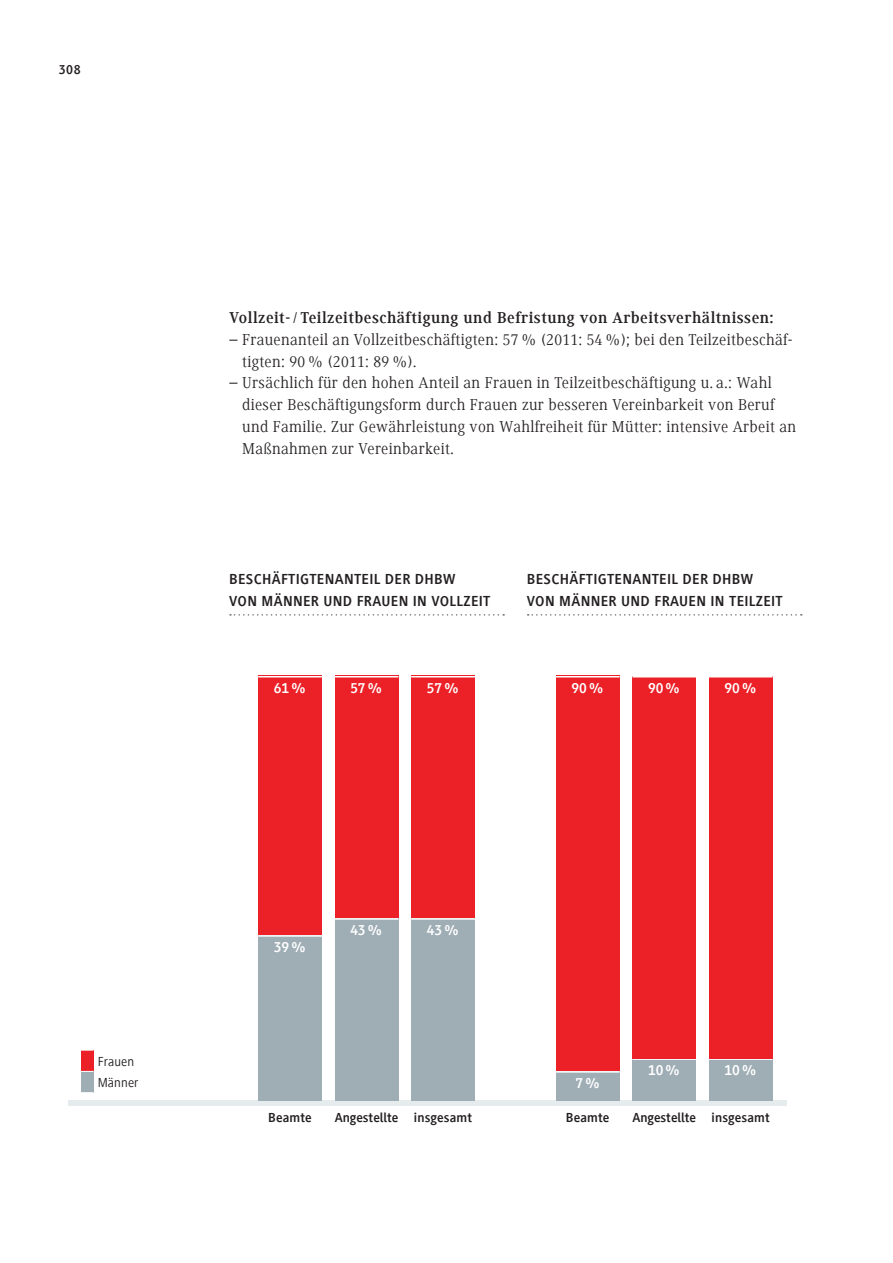
<style>
.page{position:relative;width:893px;height:1263px;background:#fff}
.page>*{position:absolute;margin:0;border:0;box-sizing:border-box;transform-origin:0 0}
.t1{font:16.2px/21.8px "Generis Serif Com";letter-spacing:.02em;color:#231f20}
.t2{font:700 16.2px "Generis Serif Com";letter-spacing:.03em;color:#231f20}
.t3{font:700 15px/21.8px "Generis Sans Com";letter-spacing:.02em;color:#231f20}
.t4{font:700 15px "Generis Sans Com";letter-spacing:-.01em;color:#fff}
.t5{font:700 13.5px "Generis Sans Com";letter-spacing:.01em;color:#231f20}
.t6{font:13.5px/21.3px "Generis Sans Com";letter-spacing:.01em;color:#231f20}
</style>
<div class="page">
<div style="left:81px;top:1050px;width:12px;height:21px;background:#ec2027"></div>
<div style="left:81px;top:1071px;width:12px;height:22px;background:#9fadb5"></div>
<svg style="left:81px;top:1050px;width:12px;height:1px"></svg>
<svg style="left:81px;top:1071px;width:12px;height:1px"></svg>
<svg style="left:81px;top:1092px;width:12px;height:1px"></svg>
<div style="left:68px;top:1101px;width:718px;height:5px;background:#e6ebed"></div>
<svg style="left:230px;top:614px;width:274px;height:2px"></svg>
<div style="left:258px;top:935px;width:64px;height:166px;background:#9fadb5"></div>
<hr style="left:258px;top:935px;width:64px;height:2px;background:#fff">
<div style="left:258px;top:676px;width:64px;height:259px;background:#ec2027"></div>
<hr style="left:258px;top:676px;width:64px;height:2px;background:#fff">
<div style="left:335px;top:918px;width:63px;height:183px;background:#9fadb5"></div>
<hr style="left:335px;top:918px;width:63px;height:2px;background:#fff">
<div style="left:335px;top:676px;width:63px;height:242px;background:#ec2027"></div>
<hr style="left:335px;top:676px;width:63px;height:2px;background:#fff">
<div style="left:411px;top:918px;width:64px;height:183px;background:#9fadb5"></div>
<hr style="left:411px;top:918px;width:64px;height:2px;background:#fff">
<div style="left:411px;top:676px;width:64px;height:242px;background:#ec2027"></div>
<hr style="left:411px;top:676px;width:64px;height:2px;background:#fff">
<div style="left:556px;top:1071px;width:64px;height:30px;background:#9fadb5"></div>
<hr style="left:556px;top:1071px;width:64px;height:2px;background:#fff">
<div style="left:556px;top:676px;width:64px;height:395px;background:#ec2027"></div>
<hr style="left:556px;top:676px;width:64px;height:2px;background:#fff">
<div style="left:632px;top:1058px;width:64px;height:43px;background:#9fadb5"></div>
<hr style="left:632px;top:1058px;width:64px;height:2px;background:#fff">
<div style="left:632px;top:676px;width:64px;height:382px;background:#ec2027"></div>
<hr style="left:632px;top:676px;width:64px;height:2px;background:#fff">
<div style="left:709px;top:1058px;width:63px;height:43px;background:#9fadb5"></div>
<hr style="left:709px;top:1058px;width:63px;height:2px;background:#fff">
<div style="left:709px;top:676px;width:63px;height:382px;background:#ec2027"></div>
<hr style="left:709px;top:676px;width:63px;height:2px;background:#fff">
<svg style="left:528px;top:614px;width:274px;height:2px"></svg>
<p class="t5" style="left:59px;top:64px;width:23px">308</p>
<p class="t2" style="left:229px;top:311px;width:546px">Vollzeit- / Teilzeitbeschäftigung und Befristung von Arbeitsverhältnissen:</p>
<p class="t1" style="left:242px;top:330px;width:552px;text-indent:-13px">– Frauenanteil an Vollzeitbeschäftigten: 57 % (2011: 54 %); bei den Teilzeitbeschäf&shy;tigten: 90 % (2011: 89 %).</p>
<p class="t1" style="left:242px;top:374px;width:555px;text-indent:-13px">– Ursächlich für den hohen Anteil an Frauen in Teilzeitbeschäftigung u. a.: Wahl dieser Beschäftigungsform durch Frauen zur besseren Vereinbarkeit von Beruf und Familie. Zur Gewährleistung von Wahlfreiheit für Mütter: intensive Arbeit an Maßnahmen zur Vereinbarkeit.</p>
<p class="t3" style="left:229px;top:570px;width:263px">BESCHÄFTIGTENANTEIL DER DHBW<br>VON MÄNNER UND FRAUEN IN VOLLZEIT</p>
<p class="t3" style="left:527px;top:570px;width:257px">BESCHÄFTIGTENANTEIL DER DHBW<br>VON MÄNNER UND FRAUEN IN TEILZEIT</p>
<p class="t4" style="left:274px;top:682px;width:34px">61 %</p>
<p class="t4" style="left:350px;top:682px;width:34px">57 %</p>
<p class="t4" style="left:427px;top:682px;width:34px">57 %</p>
<p class="t4" style="left:572px;top:682px;width:34px">90 %</p>
<p class="t4" style="left:648px;top:682px;width:34px">90 %</p>
<p class="t4" style="left:724px;top:682px;width:34px">90 %</p>
<p class="t6" style="left:98px;top:1052px;width:42px">Frauen<br>Männer</p>
<p class="t4" style="left:274px;top:941px;width:34px">39 %</p>
<p class="t4" style="left:350px;top:924px;width:34px">43 %</p>
<p class="t4" style="left:427px;top:924px;width:34px">43 %</p>
<p class="t5" style="left:268px;top:1112px;width:45px">Beamte</p>
<p class="t5" style="left:335px;top:1112px;width:65px">Angestellte</p>
<p class="t5" style="left:414px;top:1112px;width:60px">insgesamt</p>
<p class="t4" style="left:575px;top:1077px;width:26px">7 %</p>
<p class="t5" style="left:566px;top:1112px;width:45px">Beamte</p>
<p class="t4" style="left:648px;top:1064px;width:34px">10 %</p>
<p class="t5" style="left:632px;top:1112px;width:65px">Angestellte</p>
<p class="t4" style="left:724px;top:1064px;width:34px">10 %</p>
<p class="t5" style="left:711px;top:1112px;width:60px">insgesamt</p>
</div>
